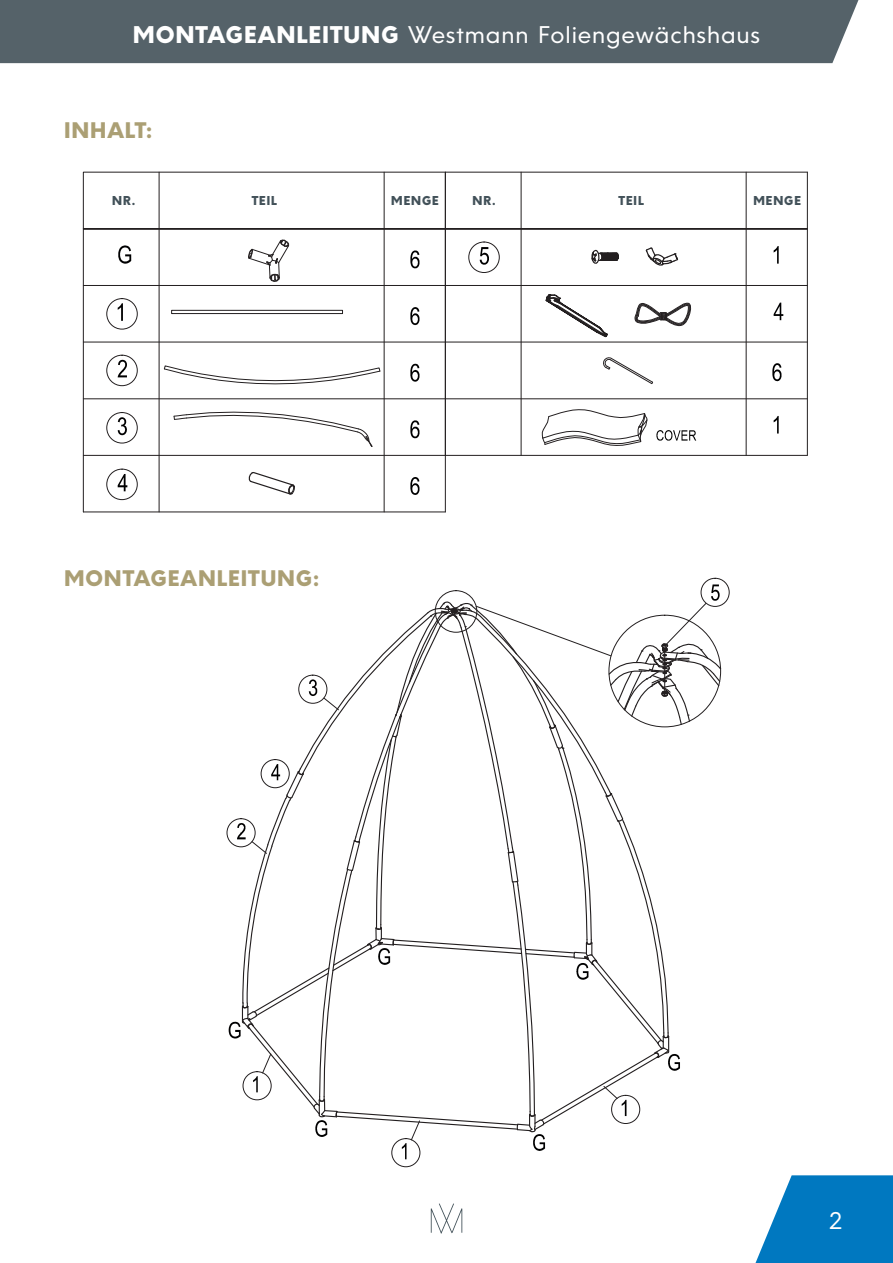
<style>
.page{position:relative;width:893px;height:1263px;background:#fff}
.page>*{position:absolute;margin:0;border:0;box-sizing:border-box;transform-origin:0 0}
.t1{font:22.5px "HK Explorer";letter-spacing:-.01em;color:#fff}
.t2{font:900 21px "HK Explorer";letter-spacing:.005em;color:#ab9f74}
.t3{font:900 12px "HK Explorer";letter-spacing:.03em;color:#425159}
.s1{font-weight:900}
</style>
<div class="page">
<svg style="left:755px;top:1175px;width:138px;height:88px;background:#258bc9"></svg>
<div style="left:0;top:0;width:859px;height:63px;background:#556269"></div>
<div style="left:701px;top:578px;width:29px;height:29px;border:1px solid #231f20;border-radius:50%"></div>
<div style="left:227px;top:818px;width:28px;height:29px;border:1px solid #231f20;border-radius:50%"></div>
<div style="left:391px;top:1138px;width:29px;height:29px;border:1px solid #231f20;border-radius:50%"></div>
<svg style="left:229px;top:584px;width:493px;height:575px"></svg>
<div style="left:261px;top:759px;width:29px;height:29px;border:1px solid #231f20;border-radius:50%"></div>
<svg style="left:83px;top:171px;width:363px;height:342px"></svg>
<hr style="left:83px;top:228px;width:362px;height:1px;background:#231f20">
<hr style="left:83px;top:285px;width:362px;height:1px;background:#231f20">
<hr style="left:83px;top:342px;width:362px;height:1px;background:#231f20">
<hr style="left:159px;top:172px;width:1px;height:340px;background:#231f20">
<hr style="left:384px;top:172px;width:1px;height:340px;background:#231f20">
<hr style="left:83px;top:398px;width:362px;height:1px;background:#231f20">
<hr style="left:83px;top:455px;width:362px;height:1px;background:#231f20">
<hr style="left:83px;top:511px;width:362px;height:1px;background:#231f20">
<svg style="left:118px;top:303px;width:5px;height:18px"></svg>
<div style="left:106px;top:298px;width:32px;height:31px;border:1px solid #231f20;border-radius:50%"></div>
<svg style="left:118px;top:360px;width:9px;height:17px"></svg>
<div style="left:106px;top:355px;width:32px;height:31px;border:1px solid #231f20;border-radius:50%"></div>
<svg style="left:118px;top:417px;width:9px;height:18px"></svg>
<div style="left:106px;top:412px;width:32px;height:31px;border:1px solid #231f20;border-radius:50%"></div>
<svg style="left:118px;top:245px;width:13px;height:19px"></svg>
<svg style="left:410px;top:251px;width:9px;height:17px"></svg>
<svg style="left:248px;top:239px;width:42px;height:81px"></svg>
<svg style="left:248px;top:471px;width:48px;height:25px"></svg>
<svg style="left:410px;top:477px;width:9px;height:18px"></svg>
<div style="left:171px;top:310px;width:172px;height:4px;border:1px solid #231f20"></div>
<svg style="left:163px;top:365px;width:218px;height:20px"></svg>
<hr style="left:445px;top:172px;width:1px;height:340px;background:#231f20">
<svg style="left:410px;top:307px;width:9px;height:18px"></svg>
<svg style="left:410px;top:364px;width:9px;height:18px"></svg>
<svg style="left:410px;top:420px;width:9px;height:18px"></svg>
<svg style="left:118px;top:474px;width:9px;height:17px"></svg>
<div style="left:106px;top:469px;width:32px;height:31px;border:1px solid #231f20;border-radius:50%"></div>
<svg style="left:173px;top:411px;width:200px;height:37px"></svg>
<svg style="left:445px;top:171px;width:363px;height:285px"></svg>
<hr style="left:445px;top:228px;width:362px;height:1px;background:#231f20">
<hr style="left:445px;top:285px;width:362px;height:1px;background:#231f20">
<hr style="left:445px;top:342px;width:362px;height:1px;background:#231f20">
<hr style="left:521px;top:172px;width:1px;height:283px;background:#231f20">
<hr style="left:746px;top:172px;width:1px;height:283px;background:#231f20">
<hr style="left:445px;top:398px;width:362px;height:1px;background:#231f20">
<hr style="left:445px;top:455px;width:362px;height:1px;background:#231f20">
<svg style="left:774px;top:246px;width:5px;height:18px"></svg>
<hr style="left:807px;top:172px;width:1px;height:283px;background:#231f20">
<svg style="left:541px;top:409px;width:107px;height:37px"></svg>
<svg style="left:774px;top:416px;width:5px;height:17px"></svg>
<svg style="left:480px;top:247px;width:9px;height:18px"></svg>
<div style="left:468px;top:242px;width:32px;height:31px;border:1px solid #231f20;border-radius:50%"></div>
<svg style="left:656px;top:430px;width:40px;height:11px"></svg>
<svg style="left:591px;top:249px;width:29px;height:23px"></svg>
<svg style="left:645px;top:246px;width:41px;height:35px"></svg>
<svg style="left:634px;top:302px;width:57px;height:24px"></svg>
<svg style="left:602px;top:357px;width:52px;height:28px"></svg>
<svg style="left:774px;top:303px;width:9px;height:17px"></svg>
<svg style="left:772px;top:363px;width:9px;height:18px"></svg>
<svg style="left:544px;top:293px;width:65px;height:49px"></svg>
<svg style="left:431px;top:1203px;width:31px;height:30px"></svg>
<p class="t1" style="left:133px;top:20px;width:629px"><span class="s1">MONTAGEANLEITUNG</span> Westmann Foliengewächshaus</p>
<p class="t2" style="left:64px;top:116px;width:91px">INHALT:</p>
<p class="t3" style="left:112px;top:193px;width:25px">NR.</p>
<p class="t3" style="left:251px;top:193px;width:27px">TEIL</p>
<p class="t3" style="left:391px;top:193px;width:49px">MENGE</p>
<p class="t3" style="left:472px;top:193px;width:25px">NR.</p>
<p class="t3" style="left:618px;top:193px;width:27px">TEIL</p>
<p class="t3" style="left:753px;top:193px;width:49px">MENGE</p>
<p class="t2" style="left:64px;top:564px;width:258px">MONTAGEANLEITUNG:</p>
<p class="t1" style="left:829px;top:1206px;width:15px">2</p>
</div>
